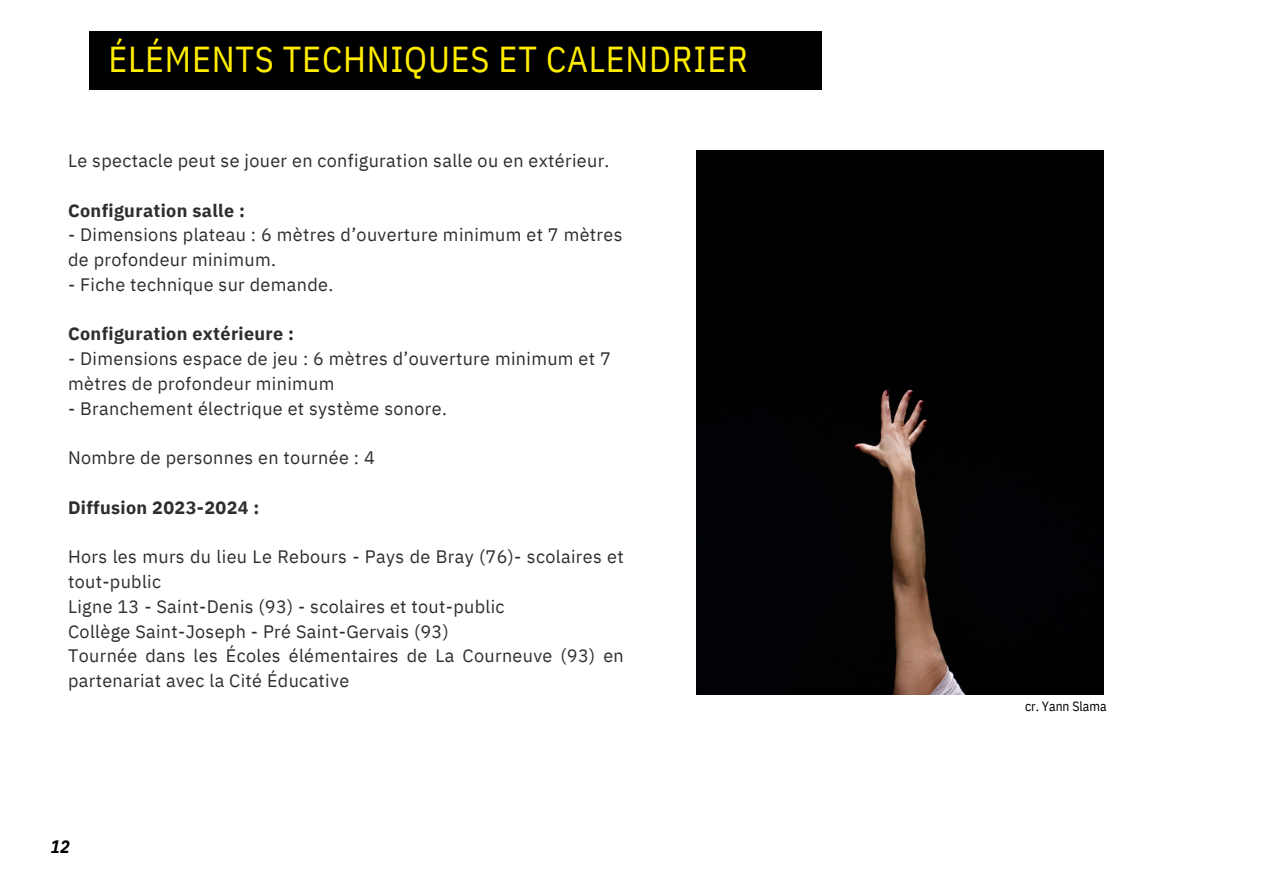
<style>
.page{position:relative;width:1263px;height:894px;background:#fff}
.page>*{position:absolute;margin:0;border:0;box-sizing:border-box;transform-origin:0 0}
.t1{font:36px "IBM Plex Sans Cond";letter-spacing:.02em;color:#ffed00}
.t2{font:18px/24.8px "IBM Plex Sans";letter-spacing:.02em;color:#2d2d2c}
.t3{font:700 18px "IBM Plex Sans";letter-spacing:.02em;color:#2d2d2c}
.t4{font:italic 700 18px "IBM Plex Sans Cond";color:#000}
.t5{font:13.5px "IBM Plex Sans Cond";color:#000}
</style>
<div class="page">
<div style="left:697px;top:151px;width:407px;height:543px;background:#010101"></div>
<div style="left:89px;top:31px;width:732px;height:58px;background:#000"></div>
<p class="t1" style="left:108px;top:35px;width:641px">ÉLÉMENTS TECHNIQUES ET CALENDRIER</p>
<p class="t2" style="left:68px;top:148px;width:543px">Le spectacle peut se jouer en configuration salle ou en extérieur.</p>
<p class="t3" style="left:68px;top:198px;width:178px">Configuration salle :</p>
<p class="t2" style="left:68px;top:222px;width:556px">- Dimensions plateau : 6 mètres d’ouverture minimum et 7 mètres</p>
<p class="t2" style="left:68px;top:247px;width:209px">de profondeur minimum.</p>
<p class="t2" style="left:68px;top:272px;width:267px">- Fiche technique sur demande.</p>
<p class="t3" style="left:68px;top:322px;width:228px">Configuration extérieure :</p>
<p class="t2" style="left:68px;top:346px;width:544px">- Dimensions espace de jeu : 6 mètres d’ouverture minimum et 7</p>
<p class="t2" style="left:68px;top:371px;width:268px">mètres de profondeur minimum</p>
<p class="t2" style="left:68px;top:395px;width:380px">- Branchement électrique et système sonore.</p>
<p class="t2" style="left:68px;top:445px;width:308px">Nombre de personnes en tournée : 4</p>
<p class="t3" style="left:68px;top:495px;width:193px">Diffusion 2023-2024 :</p>
<p class="t2" style="left:68px;top:544px;width:557px">Hors les murs du lieu Le Rebours - Pays de Bray (76)- scolaires et tout-public</p>
<p class="t2" style="left:68px;top:593px;width:438px">Ligne 13 - Saint-Denis (93) - scolaires et tout-public</p>
<p class="t2" style="left:68px;top:618px;width:382px">Collège Saint-Joseph - Pré Saint-Gervais (93)</p>
<p class="t2" style="left:68px;top:643px;width:557px">Tournée dans les Écoles élémentaires de La Courneuve (93) en partenariat avec la Cité Éducative</p>
<p class="t4" style="left:51px;top:834px;width:21px">12</p>
<p class="t5" style="left:1025px;top:697px;width:83px">cr. Yann Slama</p>
</div>
